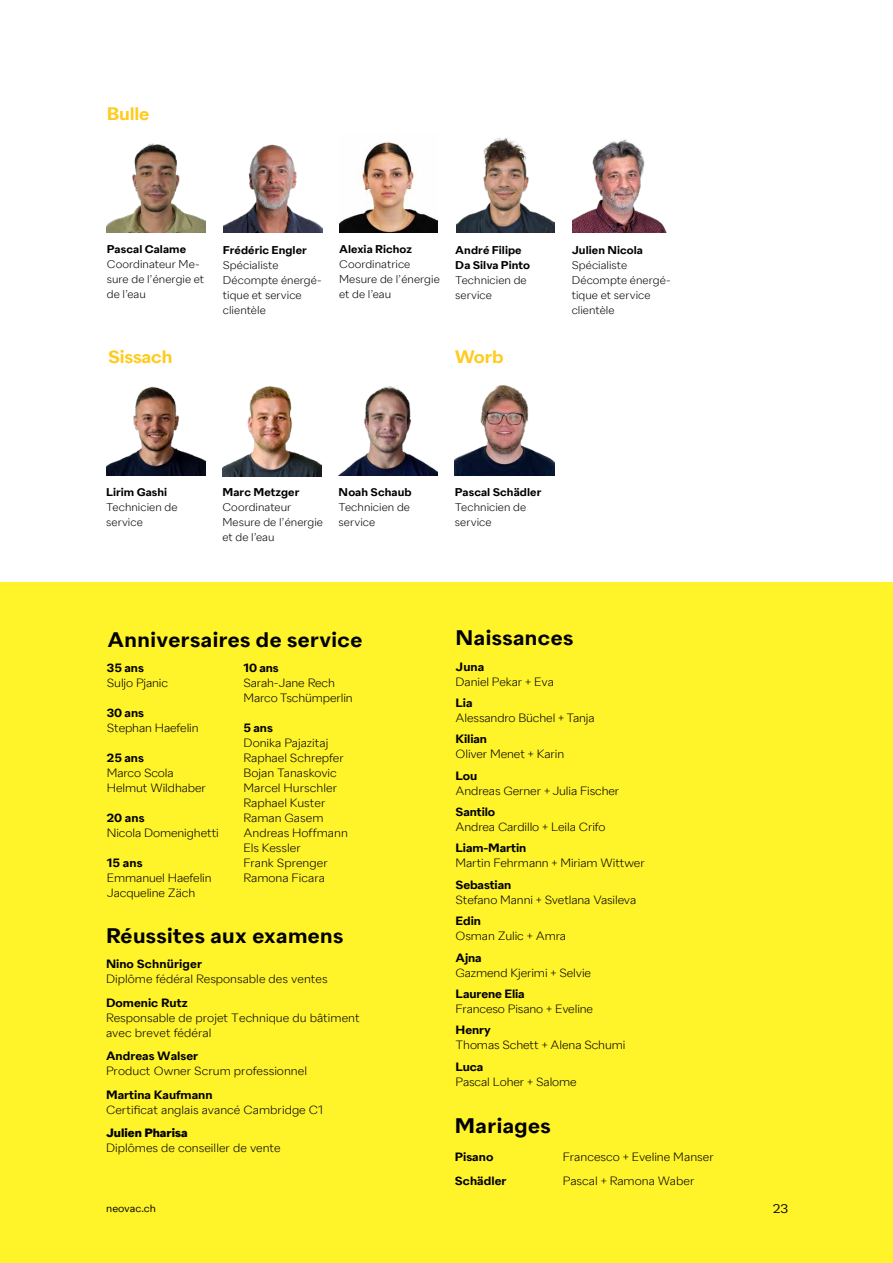
<style>
.page{position:relative;width:893px;height:1263px;background:#fff}
.page>*{position:absolute;margin:0;border:0;box-sizing:border-box;transform-origin:0 0}
.t1{font:600 21px "Neo Vac Sans";letter-spacing:.02em;color:#000}
.t2{font:600 18px "Neo Vac Sans";letter-spacing:-.01em;color:#ffcb1f}
.t3{font:12.75px "Neo Vac Sans";color:#000}
.t4{font:300 12px/15px "Neo Vac Sans";letter-spacing:-.01em;color:#000}
.t5{font:600 12px "Neo Vac Sans";color:#000}
.t6{font:700 12px "Neo Vac Sans";color:#000}
.t7{font:300 11.25px/15px "Neo Vac Sans";letter-spacing:.005em;color:#000}
.t8{font:600 11.25px/15px "Neo Vac Sans";letter-spacing:.005em;color:#000}
.t9{font:10.5px "Neo Vac Sans";color:#000}
</style>
<div class="page">
<div style="left:0;top:583px;width:893px;height:680px;background:#fff32a"></div>
<img style="left:106px;top:386px;width:99px;height:90px">
<img style="left:222px;top:386px;width:100px;height:90px">
<img style="left:455px;top:385px;width:99px;height:91px">
<img style="left:339px;top:386px;width:99px;height:90px">
<img style="left:107px;top:143px;width:98px;height:90px">
<img style="left:223px;top:144px;width:99px;height:89px">
<img style="left:572px;top:139px;width:95px;height:94px">
<img style="left:456px;top:138px;width:98px;height:95px">
<img style="left:339px;top:142px;width:99px;height:91px">
<h2 class="t2" style="left:107px;top:103px;width:44px">Bulle</h2>
<p class="t8" style="left:107px;top:242px;width:81px">Pascal Calame</p>
<p class="t7" style="left:107px;top:257px;width:99px">Coordinateur Me&shy;sure de l’énergie et de l’eau</p>
<p class="t8" style="left:223px;top:242px;width:86px">Frédéric Engler</p>
<p class="t7" style="left:223px;top:257px;width:100px">Spécialiste<br>Décompte énergé&shy;tique et service clientèle</p>
<p class="t8" style="left:339px;top:242px;width:74px">Alexia Richoz</p>
<p class="t7" style="left:339px;top:257px;width:102px">Coordinatrice<br>Mesure de l’énergie et de l’eau</p>
<p class="t8" style="left:455px;top:243px;width:76px">André Filipe<br>Da Silva Pinto</p>
<p class="t7" style="left:455px;top:272px;width:73px">Technicien de service</p>
<h2 class="t2" style="left:108px;top:346px;width:66px">Sissach</h2>
<h2 class="t2" style="left:455px;top:346px;width:50px">Worb</h2>
<p class="t8" style="left:572px;top:243px;width:73px">Julien Nicola</p>
<p class="t7" style="left:572px;top:257px;width:100px">Spécialiste<br>Décompte énergé&shy;tique et service clientèle</p>
<p class="t8" style="left:106px;top:485px;width:63px">Lirim Gashi</p>
<p class="t7" style="left:106px;top:500px;width:73px">Technicien de service</p>
<p class="t8" style="left:222px;top:485px;width:78px">Marc Metzger</p>
<p class="t7" style="left:222px;top:500px;width:102px">Coordinateur<br>Mesure de l’énergie et de l’eau</p>
<p class="t8" style="left:339px;top:485px;width:74px">Noah Schaub</p>
<p class="t7" style="left:339px;top:500px;width:73px">Technicien de service</p>
<p class="t8" style="left:455px;top:485px;width:88px">Pascal Schädler</p>
<p class="t7" style="left:455px;top:500px;width:73px">Technicien de service</p>
<h1 class="t1" style="left:107px;top:627px;width:256px">Anniversaires de service</h1>
<p class="t5" style="left:243px;top:660px;width:37px">10 ans</p>
<p class="t4" style="left:243px;top:675px;width:111px">Sarah-Jane Rech<br>Marco Tschümperlin</p>
<p class="t5" style="left:243px;top:720px;width:31px">5 ans</p>
<p class="t4" style="left:243px;top:735px;width:106px">Donika Pajazitaj<br>Raphael Schrepfer<br>Bojan Tanaskovic<br>Marcel Hurschler<br>Raphael Kuster<br>Raman Gasem<br>Andreas Hoffmann<br>Els Kessler<br>Frank Sprenger<br>Ramona Ficara</p>
<p class="t5" style="left:107px;top:660px;width:39px">35 ans</p>
<p class="t4" style="left:107px;top:675px;width:63px">Suljo Pjanic</p>
<p class="t5" style="left:107px;top:705px;width:38px">30 ans</p>
<p class="t4" style="left:107px;top:720px;width:93px">Stephan Haefelin</p>
<p class="t5" style="left:107px;top:750px;width:39px">25 ans</p>
<p class="t4" style="left:107px;top:765px;width:100px">Marco Scola<br>Helmut Wildhaber</p>
<p class="t5" style="left:107px;top:810px;width:39px">20 ans</p>
<p class="t4" style="left:107px;top:825px;width:113px">Nicola Domenighetti</p>
<p class="t5" style="left:107px;top:855px;width:37px">15 ans</p>
<p class="t4" style="left:107px;top:870px;width:106px">Emmanuel Haefelin<br>Jacqueline Zäch</p>
<h1 class="t1" style="left:106px;top:923px;width:239px">Réussites aux examens</h1>
<p class="t5" style="left:106px;top:957px;width:98px">Nino Schnüriger</p>
<p class="t4" style="left:106px;top:971px;width:223px">Diplôme fédéral Responsable des ventes</p>
<p class="t5" style="left:106px;top:995px;width:83px">Domenic Rutz</p>
<p class="t4" style="left:106px;top:1010px;width:255px">Responsable de projet Technique du bâtiment avec brevet fédéral</p>
<p class="t5" style="left:106px;top:1049px;width:94px">Andreas Walser</p>
<p class="t4" style="left:106px;top:1063px;width:202px">Product Owner Scrum professionnel</p>
<p class="t5" style="left:106px;top:1087px;width:108px">Martina Kaufmann</p>
<p class="t4" style="left:106px;top:1102px;width:219px">Certificat anglais avancé Cambridge C1</p>
<p class="t6" style="left:106px;top:1126px;width:83px">Julien Pharisa</p>
<p class="t4" style="left:106px;top:1140px;width:176px">Diplômes de conseiller de vente</p>
<h1 class="t1" style="left:456px;top:625px;width:119px">Naissances</h1>
<p class="t5" style="left:456px;top:659px;width:30px">Juna</p>
<p class="t4" style="left:456px;top:674px;width:100px">Daniel Pekar + Eva</p>
<p class="t5" style="left:456px;top:695px;width:18px">Lia</p>
<p class="t4" style="left:456px;top:710px;width:140px">Alessandro Büchel + Tanja</p>
<p class="t5" style="left:456px;top:732px;width:33px">Kilian</p>
<p class="t4" style="left:456px;top:747px;width:110px">Oliver Menet + Karin</p>
<p class="t5" style="left:456px;top:768px;width:23px">Lou</p>
<p class="t4" style="left:456px;top:783px;width:165px">Andreas Gerner + Julia Fischer</p>
<p class="t5" style="left:456px;top:805px;width:41px">Santilo</p>
<p class="t4" style="left:456px;top:819px;width:151px">Andrea Cardillo + Leila Crifo</p>
<p class="t5" style="left:456px;top:841px;width:72px">Liam-Martin</p>
<p class="t4" style="left:456px;top:856px;width:191px">Martin Fehrmann + Miriam Wittwer</p>
<p class="t5" style="left:456px;top:877px;width:57px">Sebastian</p>
<p class="t4" style="left:456px;top:892px;width:182px">Stefano Manni + Svetlana Vasileva</p>
<p class="t5" style="left:456px;top:914px;width:27px">Edin</p>
<p class="t4" style="left:456px;top:928px;width:112px">Osman Zulic + Amra</p>
<p class="t5" style="left:456px;top:950px;width:28px">Ajna</p>
<p class="t4" style="left:456px;top:965px;width:137px">Gazmend Kjerimi + Selvie</p>
<p class="t5" style="left:456px;top:986px;width:71px">Laurene Elia</p>
<p class="t4" style="left:456px;top:1001px;width:139px">Franceso Pisano + Eveline</p>
<p class="t5" style="left:456px;top:1023px;width:37px">Henry</p>
<p class="t4" style="left:456px;top:1038px;width:171px">Thomas Schett + Alena Schumi</p>
<p class="t5" style="left:456px;top:1059px;width:29px">Luca</p>
<p class="t4" style="left:456px;top:1074px;width:123px">Pascal Loher + Salome</p>
<h1 class="t1" style="left:455px;top:1113px;width:97px">Mariages</h1>
<p class="t5" style="left:455px;top:1150px;width:40px">Pisano</p>
<p class="t4" style="left:563px;top:1150px;width:152px">Francesco + Eveline Manser</p>
<p class="t5" style="left:455px;top:1173px;width:53px">Schädler</p>
<p class="t4" style="left:563px;top:1173px;width:133px">Pascal + Ramona Waber</p>
<p class="t9" style="left:106px;top:1202px;width:51px">neovac.ch</p>
<p class="t3" style="left:773px;top:1201px;width:17px">23</p>
</div>
